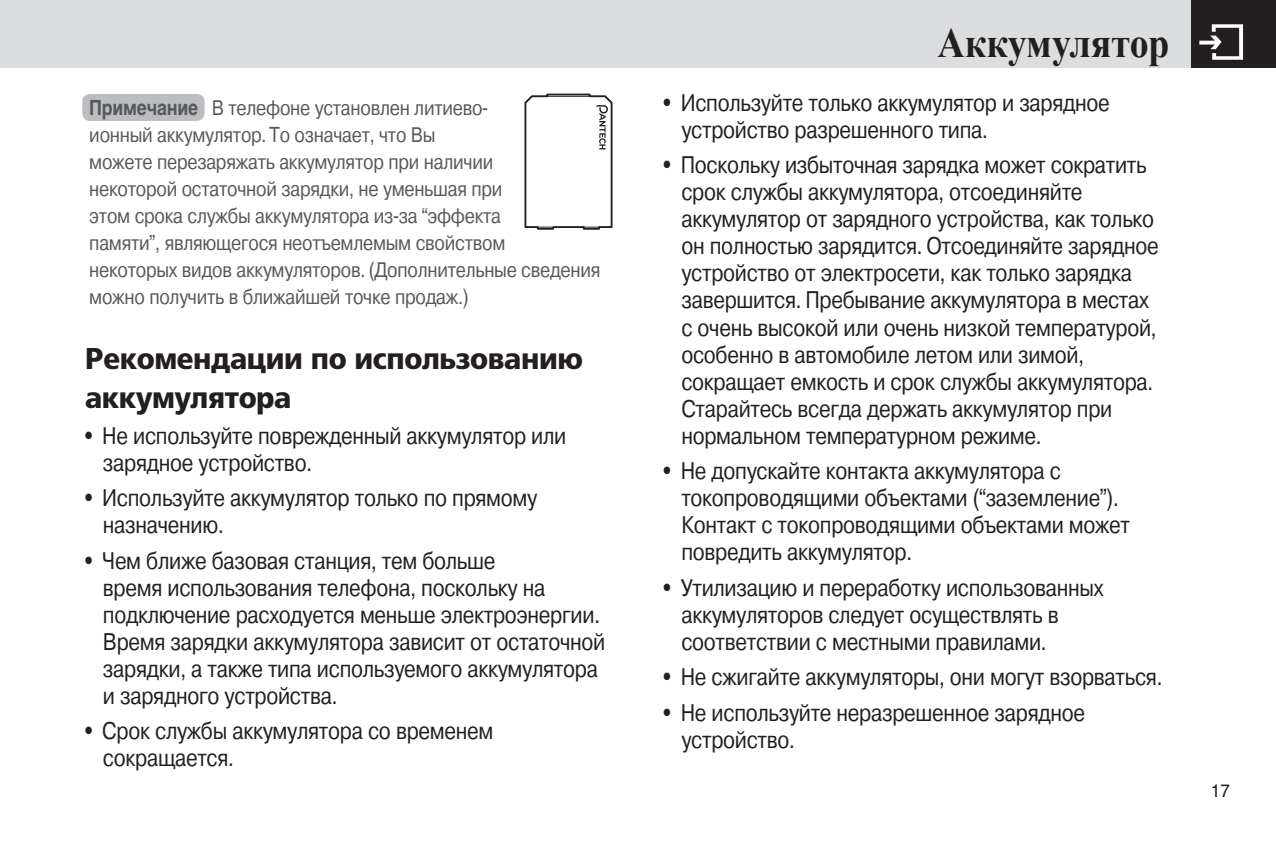
<style>
.page{position:relative;width:1276px;height:851px;background:#fff}
.page>*{position:absolute;margin:0;border:0;box-sizing:border-box;transform-origin:0 0}
.t1{font:700 42px "Times New Roman";color:#231f20;scale:.9 1}
.t2{font:900 30px/39px "Unicode Frutiger";letter-spacing:-.015em;color:#231f20;scale:.95 1}
.t3{font:24px/27px "Hercules";letter-spacing:-.015em;color:#231f20;scale:.85 1}
.t4{font:21px/27px "Hercules";letter-spacing:-.015em;color:#57585a;scale:.85 1}
.t5{font:700 21px "Hercules";letter-spacing:-.015em;color:#57585a;scale:.85 1}
.t6{font:18px "Hercules";color:#231f20;scale:.95 1}
.s1{font-family:"Bar Linefor Note";font-weight:400;font-size:27px;color:#bcbdc0}
.s2{font-family:"Bar Linefor Note";font-size:27px;color:#bcbdc0}
</style>
<div class="page">
<div style="left:0;top:0;width:1276px;height:68px;background:#dcdddf"></div>
<div style="left:1191px;top:0;width:85px;height:68px;background:#231f20"></div>
<svg style="left:1199px;top:24px;width:44px;height:36px"></svg>
<svg style="left:524px;top:94px;width:88px;height:136px"></svg>
<p class="t5" style="left:85px;top:94px;width:134px"><span class="s1">(</span>Примечание</p>
<p class="t4" style="left:89px;top:94px;width:603px;text-indent:8px"><span class="s2">|||||||||||||)</span> В телефоне установлен литиево-<br>ионный аккумулятор. Tо означает, что Вы<br>можете перезаряжать аккумулятор при наличии<br>некоторой остаточной зарядки, не уменьшая при<br>этом срока службы аккумулятора из-за “эффекта<br>памяти”, являющегося неотъемлемым свойством<br>некоторых видов аккумуляторов. (Дополнительные сведения можно получить в ближайшей точке продаж.)</p>
<p class="t2" style="left:85px;top:339px;width:525px">Рекомендации по использованию аккумулятора</p>
<p class="t3" style="left:103px;top:421px;width:547px;text-indent:-18px">• Не используйте поврежденный аккумулятор или зарядное устройство.</p>
<p class="t3" style="left:103px;top:484px;width:512px;text-indent:-18px">• Используйте аккумулятор только по прямому назначению.</p>
<p class="t3" style="left:103px;top:546px;width:592px;text-indent:-18px">• Чем ближе базовая станция, тем больше<br>время использования телефона, поскольку на подключение расходуется меньше электроэнергии.<br>Время зарядки аккумулятора зависит от остаточной зарядки, а также типа используемого аккумулятора и зарядного устройства.</p>
<p class="t3" style="left:103px;top:717px;width:461px;text-indent:-18px">• Срок службы аккумулятора со временем сокращается.</p>
<h1 class="t1" style="left:937px;top:14px;width:259px">Аккумулятор</h1>
<p class="t3" style="left:681px;top:89px;width:505px;text-indent:-18px">• Используйте только аккумулятор и зарядное устройство разрешенного типа.</p>
<p class="t3" style="left:681px;top:151px;width:563px;text-indent:-18px">• Поскольку избыточная зарядка может сократить срок службы аккумулятора, отсоединяйте аккумулятор от зарядного устройства, как только он полностью зарядится. Отсоединяйте зарядное устройство от электросети, как только зарядка завершится. Пребывание аккумулятора в местах с очень высокой или очень низкой температурой, особенно в автомобиле летом или зимой, сокращает емкость и срок службы аккумулятора.<br>Старайтесь всегда держать аккумулятор при нормальном температурном режиме.</p>
<p class="t3" style="left:681px;top:457px;width:529px;text-indent:-18px">• Не допускайте контакта аккумулятора с токопроводящими объектами (“заземление”).<br>Контакт с токопроводящими объектами может повредить аккумулятор.</p>
<p class="t3" style="left:681px;top:573px;width:498px;text-indent:-18px">• Утилизацию и переработку использованных аккумуляторов следует осуществлять в соответствии с местными правилами.</p>
<p class="t3" style="left:663px;top:663px;width:588px">• Не сжигайте аккумуляторы, они могут взорваться.</p>
<p class="t3" style="left:681px;top:698px;width:476px;text-indent:-18px">• Не используйте неразрешенное зарядное устройство.</p>
<p class="t6" style="left:1211px;top:778px;width:22px">17</p>
</div>
